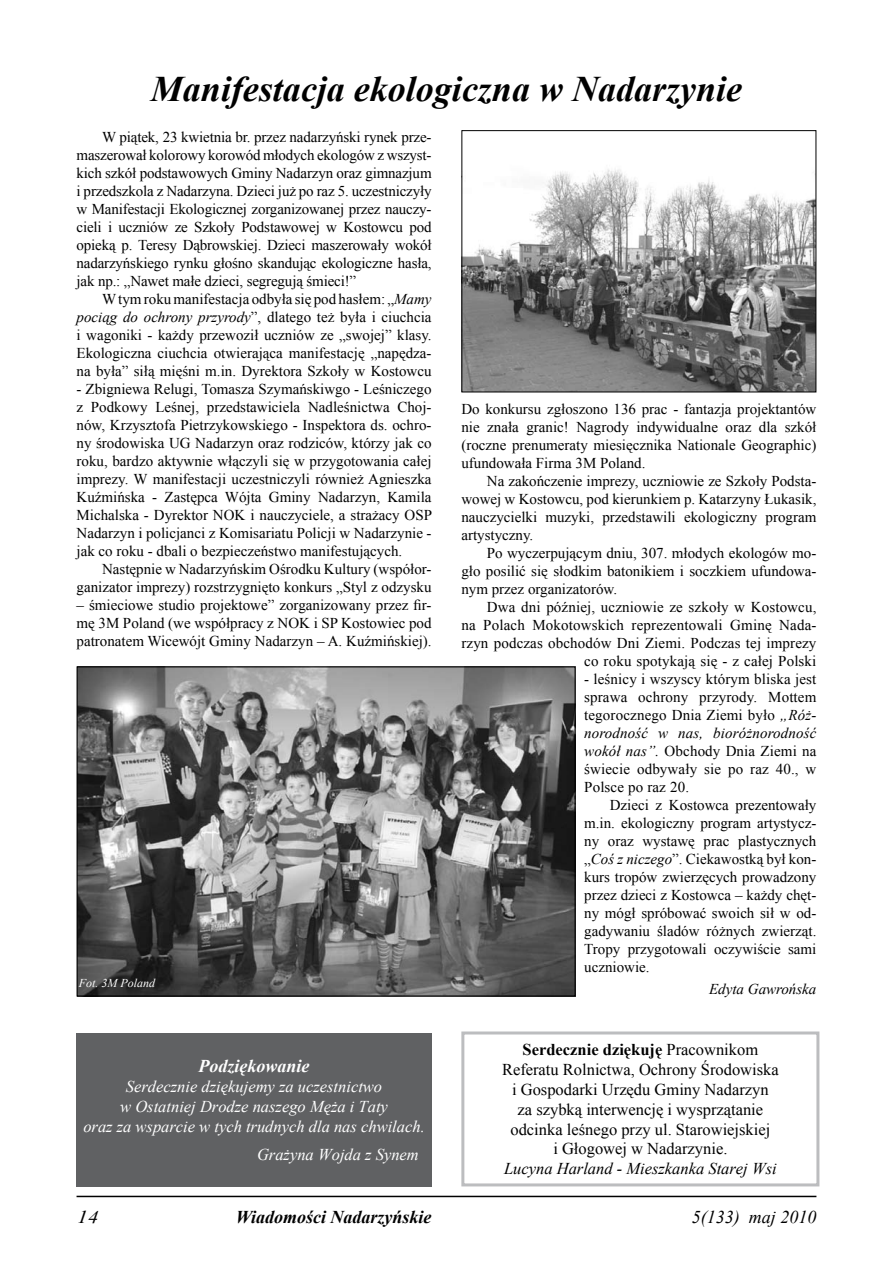
<style>
.page{position:relative;width:893px;height:1263px;background:#fff}
.page>*{position:absolute;margin:0;border:0;box-sizing:border-box;transform-origin:0 0}
.t1{font:italic 700 36px "Times New Roman";color:#000}
.t2{font:italic 700 18px "Times New Roman";color:#000}
.t3{font:italic 18px "Times New Roman";color:#000}
.t4{font:italic 700 18px "Times New Roman";color:#fff}
.t5{font:italic 18px "Times New Roman";color:#000;scale:1.2 1}
.t6{font:16.5px/19.8px "Times New Roman";color:#000;text-align:center}
.t7{font:italic 16.5px/19.8px "Times New Roman";color:#fff;text-align:center}
.t8{font:italic 16.5px "Times New Roman";color:#000}
.t9{font:15px/18px "Times New Roman";color:#000;text-align:justify}
.t10{font:italic 15px "Times New Roman";color:#000}
.t11{font:italic 12px "Times New Roman";color:#fff}
.s1{font-style:italic}
.s2{font-weight:700}
</style>
<div class="page">
<hr style="left:77px;top:1196px;width:739px;height:1px;background:#000">
<div style="left:461px;top:1031px;width:358px;height:155px;border:3px solid #bcbdbf"></div>
<div style="left:77px;top:1033px;width:355px;height:153px;background:#606163"></div>
<img style="left:463px;top:169px;width:351px;height:221px">
<div style="left:461px;top:130px;width:355px;height:262px;border:1px solid #000"></div>
<img style="left:79px;top:668px;width:495px;height:326px">
<div style="left:77px;top:666px;width:499px;height:330px;border:1px solid #000"></div>
<h1 class="t1" style="left:151px;top:64px;width:593px">Manifestacja ekologiczna w Nadarzynie</h1>
<p class="t9" style="left:77px;top:128px;width:357px;text-indent:26px">W piątek, 23 kwietnia br. przez nadarzyński rynek prze&shy;maszerował kolorowy korowód młodych ekologów z wszyst&shy;kich szkół podstawowych Gminy Nadarzyn oraz gimnazjum i przedszkola z Nadarzyna. Dzieci już po raz 5. uczestniczyły w Manifestacji Ekologicznej zorganizowanej przez nauczy&shy;cieli i uczniów ze Szkoły Podstawowej w Kostowcu pod opieką p. Teresy Dąbrowskiej. Dzieci maszerowały wokół nadarzyńskiego rynku głośno skandując ekologiczne hasła, jak np.: „Nawet małe dzieci, segregują śmieci!”</p>
<p class="t9" style="left:77px;top:290px;width:357px;text-indent:26px">W tym roku manifestacja odbyła się pod hasłem: „<span class="s1">Mamy pociąg do ochrony przyrody</span>”, dlatego też była i ciuchcia i wagoniki - każdy przewoził uczniów ze „swojej” klasy.<br>Ekologiczna ciuchcia otwierająca manifestację „napędza&shy;na była” siłą mięśni m.in. Dyrektora Szkoły w Kostowcu</p>
<p class="t9" style="left:77px;top:380px;width:357px">- Zbigniewa Relugi, Tomasza Szymańskiwgo - Leśniczego z Podkowy Leśnej, przedstawiciela Nadleśnictwa Choj&shy;nów, Krzysztofa Pietrzykowskiego - Inspektora ds. ochro&shy;ny środowiska UG Nadarzyn oraz rodziców, którzy jak co roku, bardzo aktywnie włączyli się w przygotowania całej imprezy. W manifestacji uczestniczyli również Agnieszka Kuźmińska - Zastępca Wójta Gminy Nadarzyn, Kamila Michalska - Dyrektor NOK i nauczyciele, a strażacy OSP Nadarzyn i policjanci z Komisariatu Policji w Nadarzynie - jak co roku - dbali o bezpieczeństwo manifestujących.</p>
<p class="t9" style="left:77px;top:560px;width:357px;text-align:right">Następnie w Nadarzyńskim Ośrodku Kultury (współor&shy;ganizator imprezy) rozstrzygnięto konkurs „Styl z odzysku</p>
<p class="t9" style="left:77px;top:596px;width:357px">– śmieciowe studio projektowe” zorganizowany przez fir&shy;mę 3M Poland (we współpracy z NOK i SP Kostowiec pod patronatem Wicewójt Gminy Nadarzyn – A. Kuźmińskiej).</p>
<p class="t11" style="left:79px;top:975px;width:78px">Fot. 3M Poland</p>
<p class="t4" style="left:199px;top:1053px;width:113px">Podziękowanie</p>
<p class="t7" style="left:83px;top:1076px;width:343px">Serdecznie dziękujemy za uczestnictwo<br>w Ostatniej Drodze naszego Męża i Taty<br>oraz za wsparcie w tych trudnych dla nas chwilach.</p>
<p class="t7" style="left:257px;top:1144px;width:163px">Grażyna Wojda z Synem</p>
<p class="t9" style="left:461px;top:399px;width:357px">Do konkursu zgłoszono 136 prac - fantazja projektantów nie znała granic! Nagrody indywidualne oraz dla szkół (roczne prenumeraty miesięcznika Nationale Geographic) ufundowała Firma 3M Poland.</p>
<p class="t9" style="left:461px;top:471px;width:357px;text-indent:26px">Na zakończenie imprezy, uczniowie ze Szkoły Podsta&shy;wowej w Kostowcu, pod kierunkiem p. Katarzyny Łukasik, nauczycielki muzyki, przedstawili ekologiczny program artystyczny.</p>
<p class="t9" style="left:461px;top:543px;width:357px;text-indent:26px">Po wyczerpującym dniu, 307. młodych ekologów mo&shy;gło posilić się słodkim batonikiem i soczkiem ufundowa&shy;nym przez organizatorów.</p>
<p class="t9" style="left:461px;top:597px;width:357px;text-align:right">Dwa dni później, uczniowie ze szkoły w Kostowcu,<br>na Polach Mokotowskich reprezentowali Gminę Nada&shy;rzyn podczas obchodów Dni Ziemi. Podczas tej imprezy co roku spotykają się - z całej Polski</p>
<p class="t9" style="left:584px;top:669px;width:234px">- leśnicy i wszyscy którym bliska jest sprawa ochrony przyrody. Mottem tegorocznego Dnia Ziemi było <span class="s1">„Róż&shy;norodność w nas, bioróżnorodność wokół nas”.</span> Obchody Dnia Ziemi na świecie odbywały sie po raz 40., w Polsce po raz 20.</p>
<p class="t9" style="left:584px;top:795px;width:234px;text-indent:26px">Dzieci z Kostowca prezentowały m.in. ekologiczny program artystycz&shy;ny oraz wystawę prac plastycznych „<span class="s1">Coś z niczego</span>”. Ciekawostką był kon&shy;kurs tropów zwierzęcych prowadzony przez dzieci z Kostowca – każdy chęt&shy;ny mógł spróbować swoich sił w od&shy;gadywaniu śladów różnych zwierząt.<br>Tropy przygotowali oczywiście sami uczniowie.</p>
<p class="t10" style="left:709px;top:979px;width:109px">Edyta Gawrońska</p>
<p class="t6" style="left:502px;top:1039px;width:278px"><span class="s2">Serdecznie dziękuję</span> Pracownikom Referatu Rolnictwa, Ochrony Środowiska i Gospodarki Urzędu Gminy Nadarzyn<br>za szybką interwencję i wysprzątanie odcinka leśnego przy ul. Starowiejskiej<br>i Głogowej w Nadarzynie.</p>
<p class="t8" style="left:504px;top:1157px;width:274px">Lucyna Harland - Mieszkanka Starej Wsi</p>
<p class="t5" style="left:77px;top:1204px;width:19px">14</p>
<p class="t2" style="left:236px;top:1204px;width:197px">Wiadomości Nadarzyńskie</p>
<p class="t3" style="left:692px;top:1204px;width:126px">5(133) maj 2010</p>
</div>
